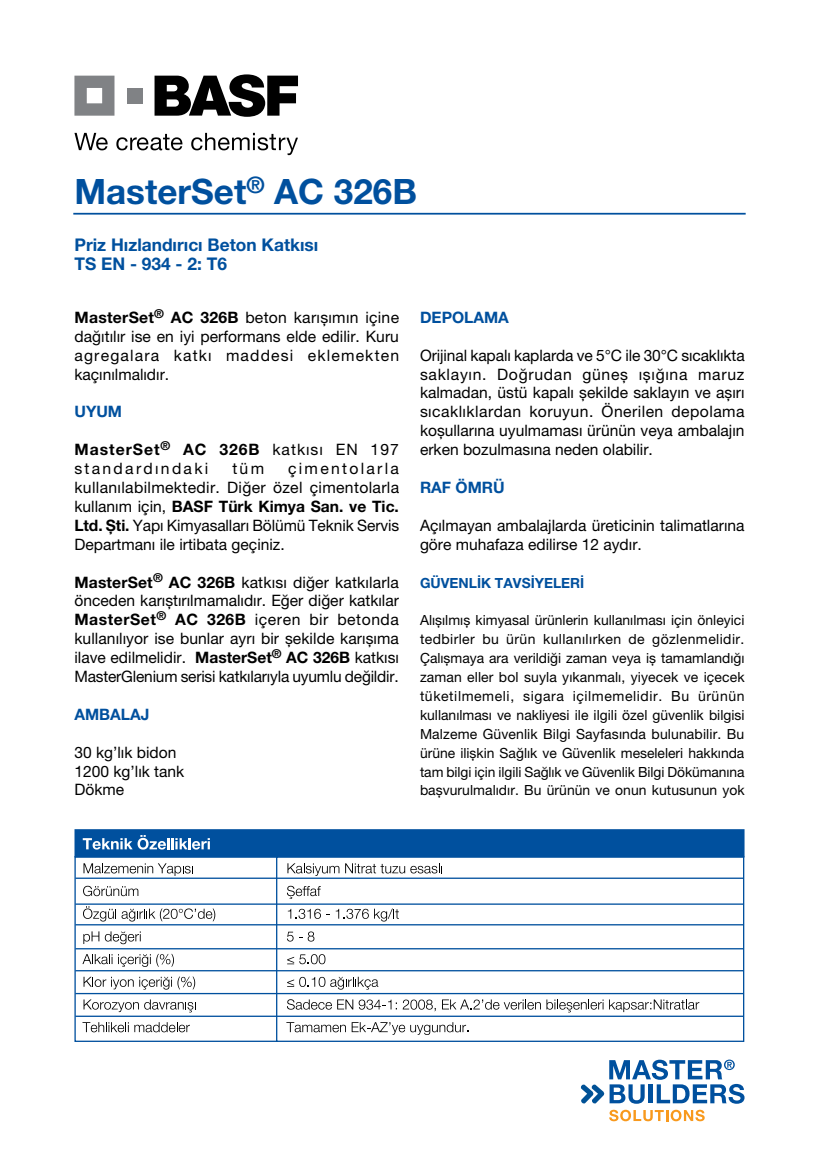
<style>
.page{position:relative;width:819px;height:1166px;background:#fff}
.page>*{position:absolute;margin:0;border:0;box-sizing:border-box;transform-origin:0 0}
.t1{font:700 35px "Helvetica Neue LT Pro";color:#00509e}
.t2{font:700 17.5px/18.9px "Helvetica Neue LT Pro";color:#00509e}
.t3{font:15.75px/18.9px "Helvetica Neue LT Pro";color:#000;text-align:justify}
.t4{font:15.75px/18.9px "Helvetica Neue LT Pro";letter-spacing:.145em;color:#000}
.t5{font:700 15.75px "Helvetica Neue LT Pro";color:#00509e}
.t6{font:14px/18.9px "Helvetica Neue LT Pro";letter-spacing:.005em;color:#000;text-align:justify}
.t7{font:700 14px "Helvetica Neue LT Pro";color:#00509e}
.s1{font-weight:700}
</style>
<div class="page">
<svg style="left:74px;top:76px;width:40px;height:40px;background:#959699"></svg>
<div style="left:127px;top:88px;width:15px;height:15px;background:#808285"></div>
<svg style="left:154px;top:74px;width:144px;height:43px"></svg>
<svg style="left:74px;top:133px;width:34px;height:17px"></svg>
<svg style="left:116px;top:134px;width:66px;height:16px"></svg>
<svg style="left:191px;top:133px;width:107px;height:22px"></svg>
<svg style="left:609px;top:1110px;width:95px;height:11px"></svg>
<svg style="left:580px;top:1059px;width:164px;height:45px"></svg>
<hr style="left:73px;top:213px;width:672px;height:2px;background:#00509e">
<div style="left:74px;top:829px;width:670px;height:28px;background:#00509e;border:2px solid #00509e"></div>
<svg style="left:74px;top:855px;width:671px;height:187px"></svg>
<svg style="left:83px;top:835px;width:127px;height:14px"></svg>
<hr style="left:75px;top:903px;width:668px;height:2px;background:#00509e">
<hr style="left:75px;top:877px;width:668px;height:2px;background:#00509e">
<svg style="left:83px;top:863px;width:110px;height:13px"></svg>
<svg style="left:83px;top:886px;width:55px;height:10px"></svg>
<svg style="left:83px;top:906px;width:132px;height:15px"></svg>
<svg style="left:83px;top:931px;width:16px;height:13px"></svg>
<svg style="left:105px;top:931px;width:36px;height:13px"></svg>
<svg style="left:82px;top:954px;width:92px;height:13px"></svg>
<svg style="left:84px;top:976px;width:111px;height:13px"></svg>
<svg style="left:84px;top:999px;width:112px;height:13px"></svg>
<svg style="left:82px;top:1022px;width:108px;height:10px"></svg>
<svg style="left:287px;top:863px;width:52px;height:13px"></svg>
<svg style="left:345px;top:863px;width:97px;height:10px"></svg>
<svg style="left:287px;top:886px;width:34px;height:13px"></svg>
<svg style="left:288px;top:909px;width:41px;height:10px"></svg>
<svg style="left:336px;top:908px;width:63px;height:13px"></svg>
<svg style="left:287px;top:932px;width:6px;height:9px"></svg>
<svg style="left:308px;top:931px;width:6px;height:10px"></svg>
<svg style="left:287px;top:954px;width:38px;height:10px"></svg>
<svg style="left:287px;top:977px;width:91px;height:12px"></svg>
<svg style="left:287px;top:999px;width:149px;height:12px"></svg>
<svg style="left:442px;top:999px;width:161px;height:13px"></svg>
<svg style="left:609px;top:999px;width:90px;height:13px"></svg>
<svg style="left:286px;top:1022px;width:182px;height:13px"></svg>
<hr style="left:75px;top:924px;width:668px;height:1px;background:#00509e">
<hr style="left:75px;top:948px;width:668px;height:1px;background:#00509e">
<hr style="left:75px;top:970px;width:668px;height:1px;background:#00509e">
<hr style="left:75px;top:993px;width:668px;height:1px;background:#00509e">
<hr style="left:75px;top:1015px;width:668px;height:2px;background:#00509e">
<h1 class="t1" style="left:74px;top:169px;width:344px">MasterSet<sup>®</sup> AC 326B</h1>
<p class="t2" style="left:74px;top:235px;width:245px">Priz Hızlandırıcı Beton Katkısı<br>TS EN - 934 - 2: T6</p>
<p class="t3" style="left:74px;top:308px;width:326px"><span class="s1">MasterSet</span><sup>®</sup> <span class="s1">AC 326B</span> beton karışımın içine dağıtılır ise en iyi performans elde edilir. Kuru agregalara katkı maddesi eklemekten kaçınılmalıdır.</p>
<p class="t5" style="left:74px;top:402px;width:49px">UYUM</p>
<p class="t4" style="left:74px;top:440px;width:326px"><span class="s1">MasterSet</span><sup>®</sup> <span class="s1">AC 326B</span> katkısı EN 197 standardındaki</p>
<p class="t5" style="left:420px;top:307px;width:90px">DEPOLAMA</p>
<p class="t3" style="left:420px;top:345px;width:326px">Orijinal kapalı kaplarda ve 5°C ile 30°C sıcaklıkta saklayın. Doğrudan güneş ışığına maruz kalmadan, üstü kapalı şekilde saklayın ve aşırı sıcaklıklardan koruyun. Önerilen depolama koşullarına uyulmaması ürünün veya ambalajın erken bozulmasına neden olabilir.</p>
<p class="t5" style="left:420px;top:478px;width:86px">RAF ÖMRÜ</p>
<p class="t3" style="left:420px;top:515px;width:326px">Açılmayan ambalajlarda üreticinin talimatlarına göre muhafaza edilirse 12 aydır.</p>
<p class="t7" style="left:420px;top:574px;width:166px">GÜVENLİK TAVSİYELERİ</p>
<p class="t6" style="left:420px;top:611px;width:326px">Alışılmış kimyasal ürünlerin kullanılması için önleyici tedbirler bu ürün kullanılırken de gözlenmelidir.<br>Çalışmaya ara verildiği zaman veya iş tamamlandığı zaman eller bol suyla yıkanmalı, yiyecek ve içecek tüketilmemeli, sigara içilmemelidir. Bu ürünün kullanılması ve nakliyesi ile ilgili özel güvenlik bilgisi Malzeme Güvenlik Bilgi Sayfasında bulunabilir. Bu ürüne ilişkin Sağlık ve Güvenlik meseleleri hakkında tam bilgi için ilgili Sağlık ve Güvenlik Bilgi Dökümanına başvurulmalıdır. Bu ürünün ve onun kutusunun yok</p>
<p class="t3" style="left:74px;top:459px;width:326px;text-indent:214px">çimentolarla kullanılabilmektedir. Diğer özel çimentolarla kullanım için, <span class="s1">BASF Türk Kimya San. ve Tic.<br>Ltd. Şti.</span> Yapı Kimyasalları Bölümü Teknik Servis Departmanı ile irtibata geçiniz.</p>
<p class="t3" style="left:74px;top:572px;width:326px"><span class="s1">MasterSet</span><sup>®</sup> <span class="s1">AC 326B</span> katkısı diğer katkılarla önceden karıştırılmamalıdır. Eğer diğer katkılar <span class="s1">MasterSet</span><sup>®</sup> <span class="s1">AC 326B</span> içeren bir betonda kullanılıyor ise bunlar ayrı bir şekilde karışıma ilave edilmelidir. <span class="s1">MasterSet</span><sup>®</sup> <span class="s1">AC 326B</span> katkısı MasterGlenium serisi katkılarıyla uyumlu değildir.</p>
<p class="t5" style="left:74px;top:704px;width:77px">AMBALAJ</p>
<p class="t3" style="left:74px;top:742px;width:111px;text-align:left">30 kg’lık bidon<br>1200 kg’lık tank<br>Dökme</p>
<p class="t3" style="left:232px;top:459px;width:33px">tüm</p>
</div>
